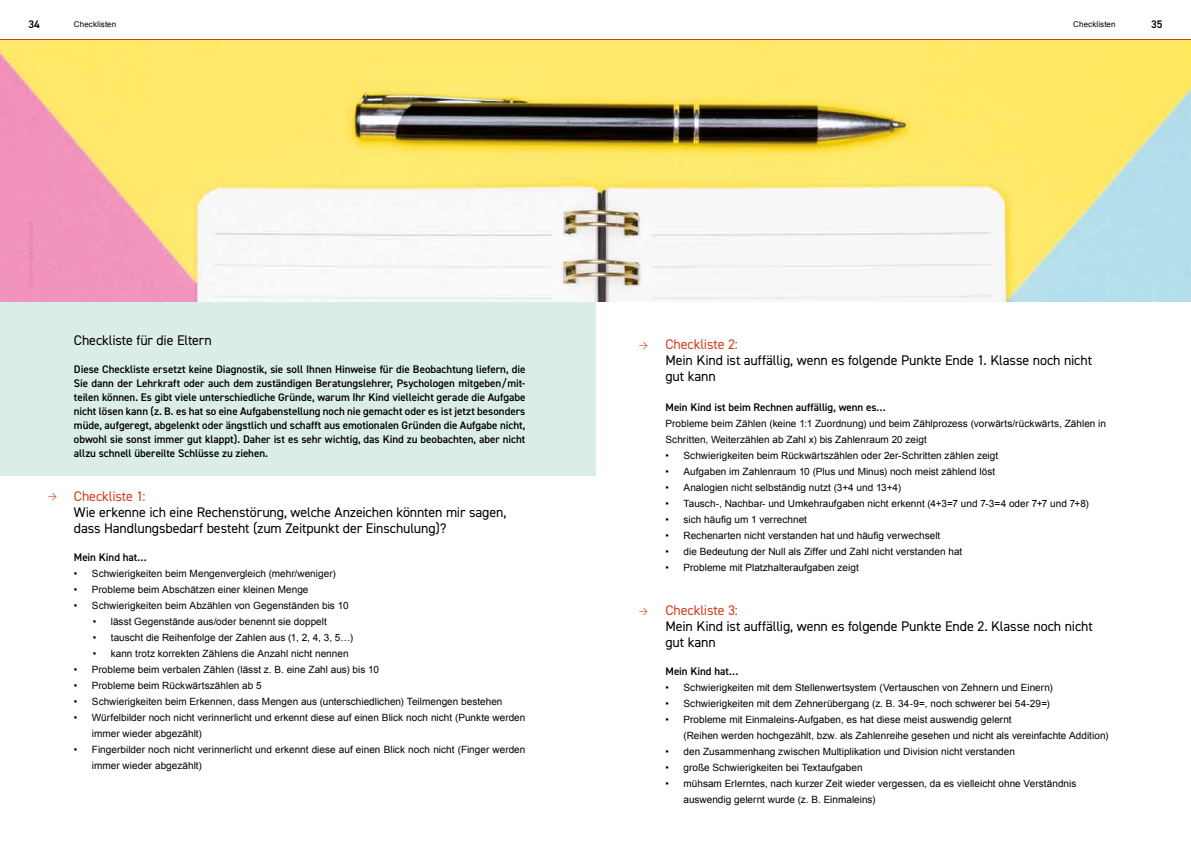
<style>
.page{position:relative;width:1191px;height:842px;background:#fff}
.page>*{position:absolute;margin:0;border:0;box-sizing:border-box;transform-origin:0 0}
.t1{font:14px/16px "DIN2014";letter-spacing:-.01em;color:#000}
.t2{font:14px "DIN2014";letter-spacing:-.005em;color:#d43e1b}
.t3{font:600 11px/14px "DIN2014";letter-spacing:-.005em;color:#000;text-align:justify}
.t4{font:10px/16px "Arial";letter-spacing:.005em;color:#000}
.t5{font:9px "DIN";color:#d43e1b}
.t6{font:8px "Arial";letter-spacing:.01em;color:#000}
</style>
<div class="page">
<hr style="left:0;top:39px;width:1191px;height:1px;background:#d43e1b">
<div style="left:0;top:302px;width:595px;height:173px;background:#daede6"></div>
<img style="left:0;top:41px;width:1191px;height:261px">
<p class="t3" style="left:28px;top:17px;width:13px">34</p>
<p class="t6" style="left:74px;top:19px;width:44px">Checklisten</p>
<p class="t6" style="left:1073px;top:19px;width:44px">Checklisten</p>
<p class="t3" style="left:1151px;top:17px;width:13px">35</p>
<p class="t5" style="left:48px;top:490px;width:11px">&gt;</p>
<h1 class="t1" style="left:74px;top:332px;width:139px">Checkliste für die Eltern</h1>
<p class="t3" style="left:74px;top:362px;width:453px">Diese Checkliste ersetzt keine Diagnostik, sie soll Ihnen Hinweise für die Beobachtung liefern, die Sie dann der Lehrkraft oder auch dem zuständigen Beratungslehrer, Psychologen mitgeben/mit&shy;teilen können. Es gibt viele unterschiedliche Gründe, warum Ihr Kind vielleicht gerade die Aufgabe nicht lösen kann (z. B. es hat so eine Aufgabenstellung noch nie gemacht oder es ist jetzt besonders müde, aufgeregt, abgelenkt oder ängstlich und schafft aus emotionalen Gründen die Aufgabe nicht, obwohl sie sonst immer gut klappt). Daher ist es sehr wichtig, das Kind zu beobachten, aber nicht allzu schnell übereilte Schlüsse zu ziehen.</p>
<h1 class="t2" style="left:74px;top:487px;width:73px">Checkliste 1:</h1>
<h1 class="t1" style="left:74px;top:504px;width:434px">Wie erkenne ich eine Rechenstörung, welche Anzeichen könnten mir sagen, dass Handlungsbedarf besteht (zum Zeitpunkt der Einschulung)?</h1>
<p class="t3" style="left:74px;top:550px;width:74px">Mein Kind hat…</p>
<p class="t4" style="left:74px;top:565px;width:263px">• Schwierigkeiten beim Mengenvergleich (mehr/weniger)</p>
<p class="t4" style="left:74px;top:581px;width:236px">• Probleme beim Abschätzen einer kleinen Menge</p>
<p class="t4" style="left:74px;top:597px;width:276px">• Schwierigkeiten beim Abzählen von Gegenständen bis 10</p>
<p class="t4" style="left:93px;top:613px;width:235px">• lässt Gegenstände aus/oder benennt sie doppelt</p>
<p class="t4" style="left:93px;top:629px;width:262px">• tauscht die Reihenfolge der Zahlen aus (1, 2, 4, 3, 5…)</p>
<p class="t4" style="left:93px;top:645px;width:257px">• kann trotz korrekten Zählens die Anzahl nicht nennen</p>
<p class="t4" style="left:74px;top:661px;width:306px">• Probleme beim verbalen Zählen (lässt z. B. eine Zahl aus) bis 10</p>
<p class="t4" style="left:74px;top:677px;width:189px">• Probleme beim Rückwärtszählen ab 5</p>
<p class="t4" style="left:74px;top:693px;width:430px">• Schwierigkeiten beim Erkennen, dass Mengen aus (unterschiedlichen) Teilmengen bestehen</p>
<p class="t4" style="left:92px;top:709px;width:435px;text-indent:-18px">• Würfelbilder noch nicht verinnerlicht und erkennt diese auf einen Blick noch nicht (Punkte werden immer wieder abgezählt)</p>
<p class="t4" style="left:92px;top:741px;width:435px;text-indent:-18px">• Fingerbilder noch nicht verinnerlicht und erkennt diese auf einen Blick noch nicht (Finger werden immer wieder abgezählt)</p>
<p class="t5" style="left:639px;top:339px;width:11px">&gt;</p>
<p class="t5" style="left:639px;top:605px;width:11px">&gt;</p>
<h1 class="t2" style="left:665px;top:336px;width:74px">Checkliste 2:</h1>
<h1 class="t1" style="left:665px;top:352px;width:428px">Mein Kind ist auffällig, wenn es folgende Punkte Ende 1. Klasse noch nicht gut kann</h1>
<p class="t3" style="left:665px;top:400px;width:222px">Mein Kind ist beim Rechnen auffällig, wenn es…</p>
<p class="t4" style="left:665px;top:416px;width:442px">Probleme beim Zählen (keine 1:1 Zuordnung) und beim Zählprozess (vorwärts/rückwärts, Zählen in<br>Schritten, Weiterzählen ab Zahl x) bis Zahlenraum 20 zeigt</p>
<p class="t4" style="left:665px;top:448px;width:334px">• Schwierigkeiten beim Rückwärtszählen oder 2er-Schritten zählen zeigt</p>
<p class="t4" style="left:665px;top:464px;width:331px">• Aufgaben im Zahlenraum 10 (Plus und Minus) noch meist zählend löst</p>
<p class="t4" style="left:665px;top:480px;width:237px">• Analogien nicht selbständig nutzt (3+4 und 13+4)</p>
<p class="t4" style="left:665px;top:496px;width:425px">• Tausch-, Nachbar- und Umkehraufgaben nicht erkennt (4+3=7 und 7-3=4 oder 7+7 und 7+8)</p>
<p class="t4" style="left:665px;top:512px;width:143px">• sich häufig um 1 verrechnet</p>
<p class="t4" style="left:665px;top:528px;width:276px">• Rechenarten nicht verstanden hat und häufig verwechselt</p>
<p class="t4" style="left:665px;top:544px;width:298px">• die Bedeutung der Null als Ziffer und Zahl nicht verstanden hat</p>
<p class="t4" style="left:665px;top:560px;width:195px">• Probleme mit Platzhalteraufgaben zeigt</p>
<h1 class="t2" style="left:665px;top:602px;width:74px">Checkliste 3:</h1>
<h1 class="t1" style="left:665px;top:618px;width:429px">Mein Kind ist auffällig, wenn es folgende Punkte Ende 2. Klasse noch nicht gut kann</h1>
<p class="t3" style="left:665px;top:664px;width:74px">Mein Kind hat…</p>
<p class="t4" style="left:665px;top:680px;width:389px">• Schwierigkeiten mit dem Stellenwertsystem (Vertauschen von Zehnern und Einern)</p>
<p class="t4" style="left:665px;top:696px;width:386px">• Schwierigkeiten mit dem Zehnerübergang (z. B. 34-9=, noch schwerer bei 54-29=)</p>
<p class="t4" style="left:683px;top:712px;width:426px;text-indent:-18px">• Probleme mit Einmaleins-Aufgaben, es hat diese meist auswendig gelernt<br>(Reihen werden hochgezählt, bzw. als Zahlenreihe gesehen und nicht als vereinfachte Addition)</p>
<p class="t4" style="left:665px;top:744px;width:351px">• den Zusammenhang zwischen Multiplikation und Division nicht verstanden</p>
<p class="t4" style="left:665px;top:760px;width:198px">• große Schwierigkeiten bei Textaufgaben</p>
<p class="t4" style="left:683px;top:776px;width:394px;text-indent:-18px">• mühsam Erlerntes, nach kurzer Zeit wieder vergessen, da es vielleicht ohne Verständnis auswendig gelernt wurde (z. B. Einmaleins)</p>
</div>
